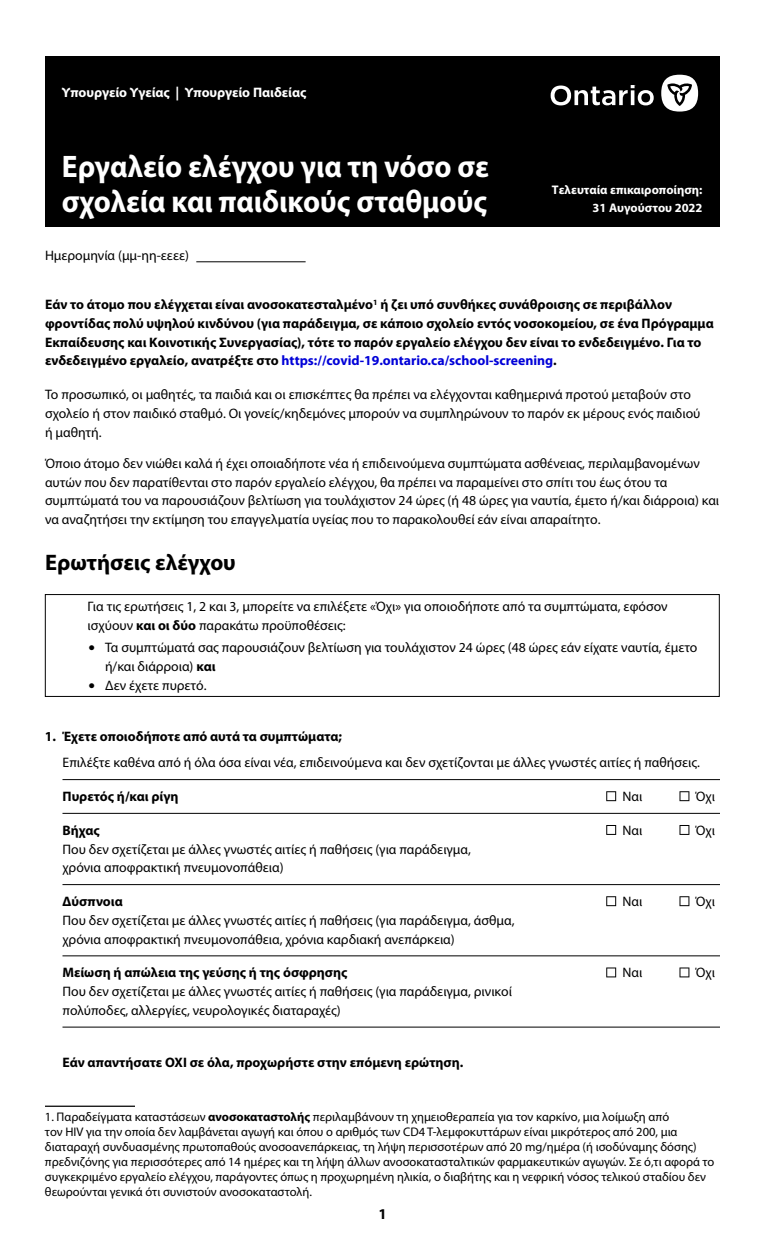
<style>
.page{position:relative;width:765px;height:1260px;background:#fff}
.page>*{position:absolute;margin:0;border:0;box-sizing:border-box;transform-origin:0 0}
.t1{font:700 31.25px/35px "Myriad Pro";color:#fff;scale:.95 1}
.t2{font:700 22.5px "Myriad Pro";color:#000}
.t3{font:700 15px "Myriad Pro";color:#000}
.t4{font:13.75px/18.8px "Myriad Pro";color:#000}
.t5{font:700 13.75px/18.8px "Myriad Pro";color:#000}
.t6{font:700 13.75px "Myriad Pro";letter-spacing:-.005em;color:#fff}
.t7{font:12.5px/15px "Myriad Pro";color:#000}
.t8{font:700 12.5px/18.8px "Myriad Pro";color:#fff;text-align:right}
.s1{color:#0000d8}
.s2{font-weight:700}
.s3{font-family:"Raleway";font-weight:700;font-size:23.75px}
</style>
<div class="page">
<div style="left:45px;top:594px;width:675px;height:103px;border:1px solid #000"></div>
<hr style="left:45px;top:1106px;width:90px;height:1px;background:#000">
<svg style="left:679px;top:967px;width:10px;height:10px"></svg>
<svg style="left:606px;top:967px;width:10px;height:10px"></svg>
<svg style="left:679px;top:896px;width:10px;height:10px"></svg>
<svg style="left:606px;top:896px;width:10px;height:10px"></svg>
<hr style="left:62px;top:1027px;width:658px;height:1px;background:#000">
<hr style="left:62px;top:956px;width:658px;height:1px;background:#000">
<hr style="left:62px;top:884px;width:658px;height:1px;background:#000">
<hr style="left:62px;top:813px;width:658px;height:1px;background:#000">
<hr style="left:62px;top:779px;width:658px;height:1px;background:#000">
<hr style="left:196px;top:261px;width:110px;height:1px;background:#000">
<div style="left:45px;top:56px;width:675px;height:170px;background:#000"></div>
<div style="left:661px;top:75px;width:37px;height:37px;background:#fff;border-radius:50%"></div>
<svg style="left:667px;top:83px;width:25px;height:23px"></svg>
<svg style="left:551px;top:85px;width:103px;height:20px"></svg>
<svg style="left:606px;top:791px;width:10px;height:10px"></svg>
<svg style="left:679px;top:791px;width:10px;height:10px"></svg>
<svg style="left:606px;top:825px;width:10px;height:10px"></svg>
<svg style="left:679px;top:825px;width:10px;height:10px"></svg>
<p class="t6" style="left:62px;top:84px;width:246px">Υπουργείο Υγείας | Υπουργείο Παιδείας</p>
<h1 class="t1" style="left:62px;top:148px;width:451px">Εργαλείο ελέγχου για τη νόσο σε σχολεία και παιδικούς σταθμούς</h1>
<p class="t4" style="left:45px;top:247px;width:146px">Ημερομηνία (μμ-ηη-εεεε)</p>
<p class="t5" style="left:45px;top:295px;width:670px">Εάν το άτομο που ελέγχεται είναι ανοσοκατεσταλμένο<sup>1</sup> ή ζει υπό συνθήκες συνάθροισης σε περιβάλλον φροντίδας πολύ υψηλού κινδύνου (για παράδειγμα, σε κάποιο σχολείο εντός νοσοκομείου, σε ένα Πρόγραμμα Εκπαίδευσης και Κοινοτικής Συνεργασίας), τότε το παρόν εργαλείο ελέγχου δεν είναι το ενδεδειγμένο. Για το ενδεδειγμένο εργαλείο, ανατρέξτε στο <span class="s1">https://covid-19.ontario.ca/school-screening</span>.</p>
<p class="t4" style="left:45px;top:385px;width:657px">Το προσωπικό, οι μαθητές, τα παιδιά και οι επισκέπτες θα πρέπει να ελέγχονται καθημερινά προτού μεταβούν στο σχολείο ή στον παιδικό σταθμό. Οι γονείς/κηδεμόνες μπορούν να συμπληρώνουν το παρόν εκ μέρους ενός παιδιού ή μαθητή.</p>
<p class="t4" style="left:45px;top:454px;width:676px">Όποιο άτομο δεν νιώθει καλά ή έχει οποιαδήποτε νέα ή επιδεινούμενα συμπτώματα ασθένειας, περιλαμβανομένων αυτών που δεν παρατίθενται στο παρόν εργαλείο ελέγχου, θα πρέπει να παραμείνει στο σπίτι του έως ότου τα συμπτώματά του να παρουσιάζουν βελτίωση για τουλάχιστον 24 ώρες (ή 48 ώρες για ναυτία, έμετο ή/και διάρροια) και να αναζητήσει την εκτίμηση του επαγγελματία υγείας που το παρακολουθεί εάν είναι απαραίτητο.</p>
<h2 class="t2" style="left:45px;top:548px;width:192px">Ερωτήσεις ελέγχου</h2>
<p class="t4" style="left:88px;top:597px;width:582px">Για τις ερωτήσεις 1, 2 και 3, μπορείτε να επιλέξετε «Όχι» για οποιοδήποτε από τα συμπτώματα, εφόσον ισχύουν <span class="s2">και οι δύο</span> παρακάτω προϋποθέσεις:</p>
<p class="t4" style="left:105px;top:639px;width:594px;text-indent:-18px"><span class="s3">•</span> Τα συμπτώματά σας παρουσιάζουν βελτίωση για τουλάχιστον 24 ώρες (48 ώρες εάν είχατε ναυτία, έμετο ή/και διάρροια) <span class="s2">και</span></p>
<p class="t4" style="left:88px;top:676px;width:121px"><span class="s3">•</span> Δεν έχετε πυρετό.</p>
<h3 class="t5" style="left:45px;top:727px;width:299px">1. Έχετε οποιοδήποτε από αυτά τα συμπτώματα;</h3>
<p class="t4" style="left:62px;top:754px;width:639px">Επιλέξτε καθένα από ή όλα όσα είναι νέα, επιδεινούμενα και δεν σχετίζονται με άλλες γνωστές αιτίες ή παθήσεις.</p>
<h4 class="t5" style="left:62px;top:787px;width:118px">Πυρετός ή/και ρίγη</h4>
<p class="t4" style="left:622px;top:787px;width:21px">Ναι</p>
<p class="t4" style="left:696px;top:787px;width:21px">Όχι</p>
<h4 class="t5" style="left:62px;top:820px;width:39px">Βήχας</h4>
<p class="t4" style="left:622px;top:821px;width:21px">Ναι</p>
<p class="t4" style="left:696px;top:821px;width:21px">Όχι</p>
<p class="t4" style="left:62px;top:840px;width:410px">Που δεν σχετίζεται με άλλες γνωστές αιτίες ή παθήσεις (για παράδειγμα, χρόνια αποφρακτική πνευμονοπάθεια)</p>
<h4 class="t5" style="left:62px;top:892px;width:62px">Δύσπνοια</h4>
<p class="t4" style="left:62px;top:911px;width:454px">Που δεν σχετίζεται με άλλες γνωστές αιτίες ή παθήσεις (για παράδειγμα, άσθμα, χρόνια αποφρακτική πνευμονοπάθεια, χρόνια καρδιακή ανεπάρκεια)</p>
<p class="t8" style="left:552px;top:180px;width:152px">Τελευταία επικαιροποίηση:<br>31 Αυγούστου 2022</p>
<p class="t4" style="left:622px;top:892px;width:21px">Ναι</p>
<p class="t4" style="left:696px;top:892px;width:21px">Όχι</p>
<h4 class="t5" style="left:62px;top:963px;width:287px">Μείωση ή απώλεια της γεύσης ή της όσφρησης</h4>
<p class="t4" style="left:62px;top:982px;width:451px">Που δεν σχετίζεται με άλλες γνωστές αιτίες ή παθήσεις (για παράδειγμα, ρινικοί πολύποδες, αλλεργίες, νευρολογικές διαταραχές)</p>
<p class="t5" style="left:62px;top:1053px;width:403px">Εάν απαντήσατε ΟΧΙ σε όλα, προχωρήστε στην επόμενη ερώτηση.</p>
<p class="t4" style="left:622px;top:964px;width:21px">Ναι</p>
<p class="t4" style="left:696px;top:964px;width:21px">Όχι</p>
<p class="t7" style="left:45px;top:1110px;width:671px">1. Παραδείγματα καταστάσεων <span class="s2">ανοσοκαταστολής</span> περιλαμβάνουν τη χημειοθεραπεία για τον καρκίνο, μια λοίμωξη από<br>τον HIV για την οποία δεν λαμβάνεται αγωγή και όπου ο αριθμός των CD4 T-λεμφοκυττάρων είναι μικρότερος από 200, μια διαταραχή συνδυασμένης πρωτοπαθούς ανοσοανεπάρκειας, τη λήψη περισσοτέρων από 20 mg/ημέρα (ή ισοδύναμης δόσης) πρεδνιζόνης για περισσότερες από 14 ημέρες και τη λήψη άλλων ανοσοκατασταλτικών φαρμακευτικών αγωγών. Σε ό,τι αφορά το συγκεκριμένο εργαλείο ελέγχου, παράγοντες όπως η προχωρημένη ηλικία, ο διαβήτης και η νεφρική νόσος τελικού σταδίου δεν θεωρούνται γενικά ότι συνιστούν ανοσοκαταστολή.</p>
<p class="t3" style="left:378px;top:1204px;width:10px">1</p>
</div>
